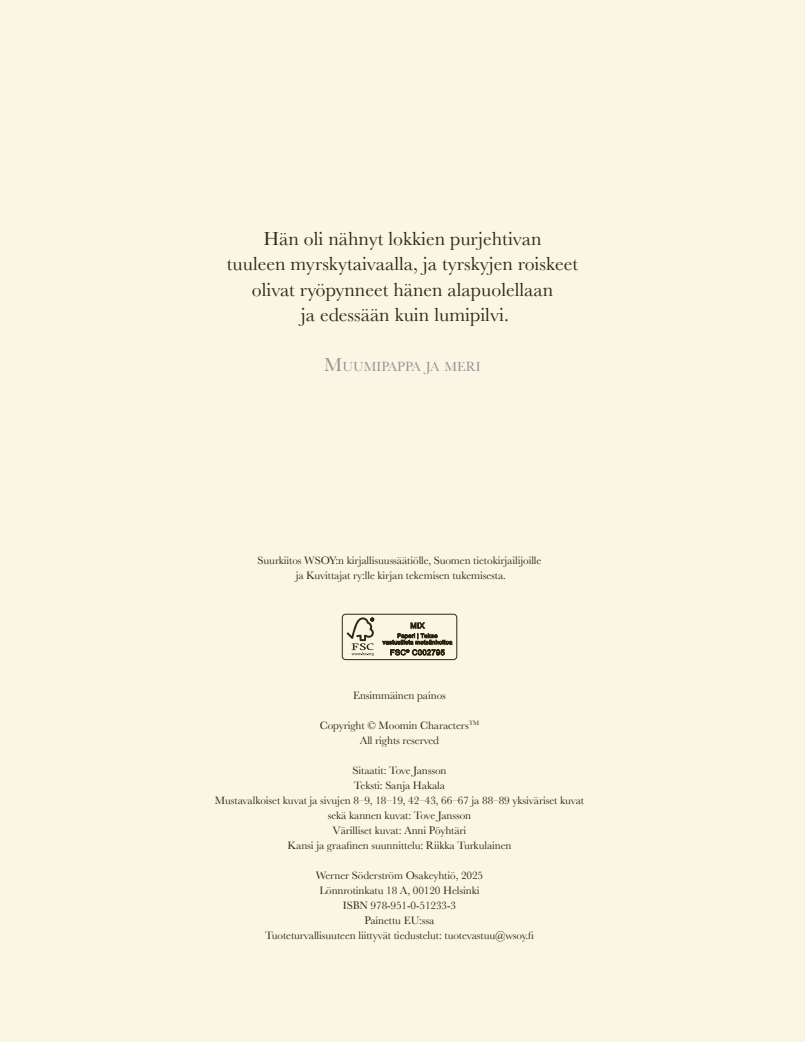
<style>
.page{position:relative;width:805px;height:1042px;background:#fff}
.page>*{position:absolute;margin:0;border:0;box-sizing:border-box;transform-origin:0 0}
.t1{font:19.75px/25.1px "Baskerville";color:#2f2912;text-align:center}
.t2{font:13.75px "Baskerville";color:#959490}
.t3{font:11.25px/15px "Baskerville";letter-spacing:-.01em;color:#2f2912;text-align:center}
.s1{font-size:19.75px}
</style>
<div class="page">
<div style="left:0;top:0;width:804px;height:1042px;background:#fbf6e4"></div>
<div style="left:342px;top:614px;width:115px;height:46px;border:1px solid #2f2912;border-radius:3px"></div>
<svg style="left:346px;top:617px;width:28px;height:39px"></svg>
<svg style="left:382px;top:622px;width:70px;height:33px"></svg>
<h1 class="t1" style="left:227px;top:226px;width:353px">Hän oli nähnyt lokkien purjehtivan<br>tuuleen myrskytaivaalla, ja tyrskyjen roiskeet olivat ryöpynneet hänen alapuolellaan<br>ja edessään kuin lumipilvi.</h1>
<p class="t2" style="left:324px;top:358px;width:158px"><span class="s1">M</span>UUMIPAPPA JA MERI</p>
<p class="t3" style="left:257px;top:553px;width:285px">Suurkiitos WSOY:n kirjallisuussäätiölle, Suomen tietokirjailijoille ja Kuvittajat ry:lle kirjan tekemisen tukemisesta.</p>
<p class="t3" style="left:353px;top:688px;width:94px">Ensimmäinen painos</p>
<p class="t3" style="left:320px;top:718px;width:161px">Copyright © Moomin Characters<sup>TM<br></sup>All rights reserved</p>
<p class="t3" style="left:215px;top:763px;width:370px">Sitaatit: Tove Jansson<br>Teksti: Sanja Hakala<br>Mustavalkoiset kuvat ja sivujen 8–9, 18–19, 42–43, 66–67 ja 88–89 yksiväriset kuvat sekä kannen kuvat: Tove Jansson<br>Värilliset kuvat: Anni Pöyhtäri<br>Kansi ja graafinen suunnittelu: Riikka Turkulainen</p>
<p class="t3" style="left:265px;top:868px;width:270px">Werner Söderström Osakeyhtiö, 2025<br>Lönnrotinkatu 18 A, 00120 Helsinki<br>ISBN 978-951-0-51233-3<br>Painettu EU:ssa<br>Tuoteturvallisuuteen liittyvät tiedustelut: tuotevastuu@wsoy.fi</p>
</div>
